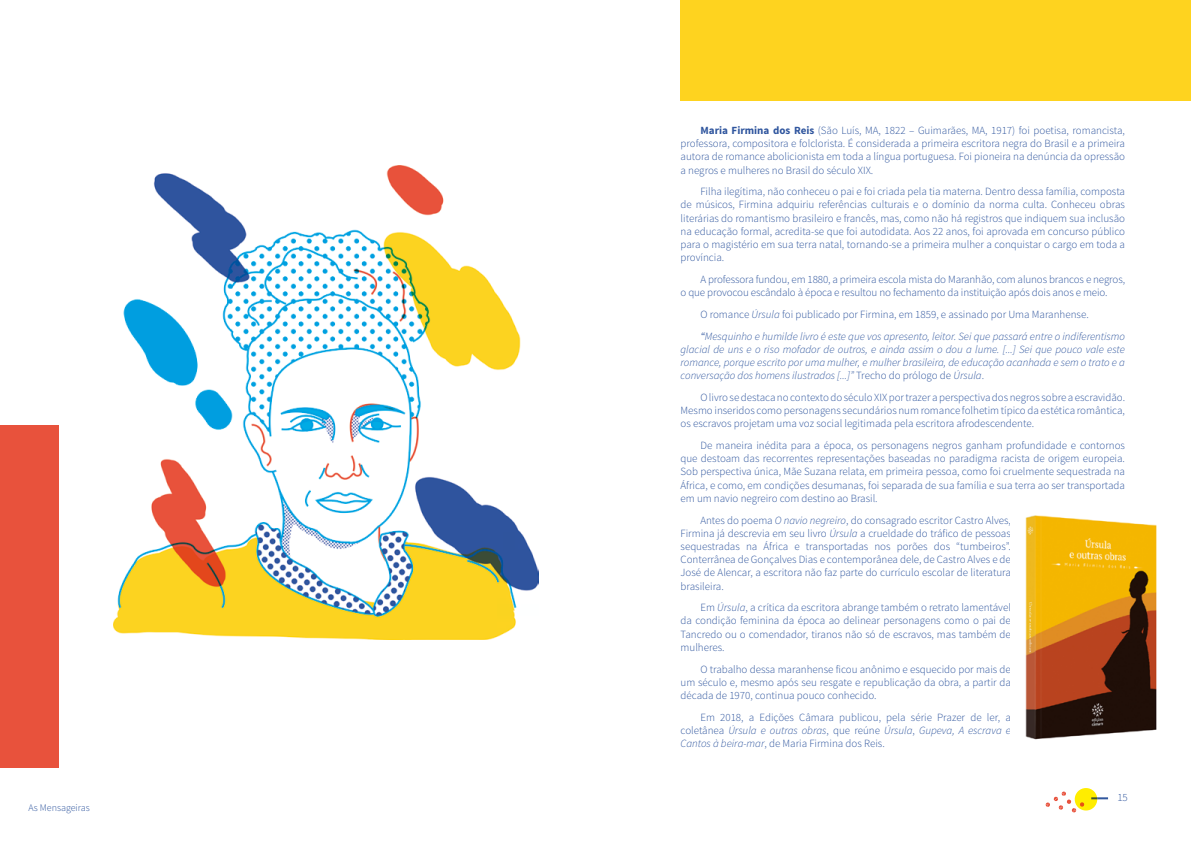
<style>
.page{position:relative;width:1191px;height:842px;background:#fff}
.page>*{position:absolute;margin:0;border:0;box-sizing:border-box;transform-origin:0 0}
.t1{font:300 11px/13.2px "Source Sans Pro";color:#2f559e;text-align:justify}
.t2{font:italic 300 11px/13.2px "Source Sans Pro";color:#2f559e}
.t3{font:300 10px "Source Sans Pro";color:#2f559e}
.s1{font-weight:700}
.s2{font-style:normal}
.s3{font-weight:400}
.s4{font-style:italic}
</style>
<div class="page">
<svg style="left:1045px;top:788px;width:63px;height:25px"></svg>
<img style="left:113px;top:166px;width:426px;height:473px">
<div style="left:680px;top:0;width:511px;height:100px;background:#fed31f"></div>
<div style="left:0;top:426px;width:59px;height:342px;background:#e8523c"></div>
<img style="left:1025px;top:515px;width:132px;height:225px">
<p class="t3" style="left:29px;top:802px;width:63px">As Mensageiras</p>
<p class="t1" style="left:680px;top:124px;width:446px;text-indent:20px"><span class="s1">Maria Firmina dos Reis</span> (São Luís, MA, 1822 – Guimarães, MA, 1917) foi poetisa, romancista, professora, compositora e folclorista. É considerada a primeira escritora negra do Brasil e a primeira autora de romance abolicionista em toda a língua portuguesa. Foi pioneira na denúncia da opressão a negros e mulheres no Brasil do século XIX.</p>
<p class="t1" style="left:680px;top:185px;width:446px;text-indent:20px">Filha ilegítima, não conheceu o pai e foi criada pela tia materna. Dentro dessa família, composta de músicos, Firmina adquiriu referências culturais e o domínio da norma culta. Conheceu obras literárias do romantismo brasileiro e francês, mas, como não há registros que indiquem sua inclusão na educação formal, acredita-se que foi autodidata. Aos 22 anos, foi aprovada em concurso público para o magistério em sua terra natal, tornando-se a primeira mulher a conquistar o cargo em toda a província.</p>
<p class="t1" style="left:680px;top:273px;width:446px;text-indent:20px">A professora fundou, em 1880, a primeira escola mista do Maranhão, com alunos brancos e negros, o que provocou escândalo à época e resultou no fechamento da instituição após dois anos e meio.</p>
<p class="t2" style="left:700px;top:303px;width:426px;line-height:21.7px"><span class="s2">O romance</span> Úrsula <span class="s2">foi publicado por Firmina, em 1859, e assinado por Uma Maranhense. </span><span class="s3">“</span>Mesquinho e humilde livro é este que vos apresento, leitor. Sei que passará entre o indiferentismo</p>
<p class="t2" style="left:680px;top:343px;width:446px;text-align:justify">glacial de uns e o riso mofador de outros, e ainda assim o dou a lume. [...] Sei que pouco vale este romance, porque escrito por uma mulher, e mulher brasileira, de educação acanhada e sem o trato e a conversação dos homens ilustrados [...]” <span class="s2">Trecho do prólogo de</span> Úrsula<span class="s2">.</span></p>
<p class="t1" style="left:680px;top:391px;width:446px;text-indent:20px">O livro se destaca no contexto do século XIX por trazer a perspectiva dos negros sobre a escravidão.<br>Mesmo inseridos como personagens secundários num romance folhetim típico da estética romântica, os escravos projetam uma voz social legitimada pela escritora afrodescendente.</p>
<p class="t1" style="left:680px;top:439px;width:446px;text-indent:20px">De maneira inédita para a época, os personagens negros ganham profundidade e contornos que destoam das recorrentes representações baseadas no paradigma racista de origem europeia.<br>Sob perspectiva única, Mãe Suzana relata, em primeira pessoa, como foi cruelmente sequestrada na África, e como, em condições desumanas, foi separada de sua família e sua terra ao ser transportada em um navio negreiro com destino ao Brasil.</p>
<p class="t1" style="left:680px;top:513px;width:332px;text-indent:20px">Antes do poema <span class="s4">O navio negreiro</span>, do consagrado escritor Castro Alves, Firmina já descrevia em seu livro <span class="s4">Úrsula</span> a crueldade do tráfico de pessoas sequestradas na África e transportadas nos porões dos “tumbeiros”.<br>Conterrânea de Gonçalves Dias e contemporânea dele, de Castro Alves e de José de Alencar, a escritora não faz parte do currículo escolar de literatura brasileira.</p>
<p class="t1" style="left:680px;top:601px;width:332px;text-indent:20px">Em <span class="s4">Úrsula</span>, a crítica da escritora abrange também o retrato lamentável da condição feminina da época ao delinear personagens como o pai de Tancredo ou o comendador, tiranos não só de escravos, mas também de mulheres.</p>
<p class="t1" style="left:680px;top:662px;width:332px;text-indent:20px">O trabalho dessa maranhense ficou anônimo e esquecido por mais de um século e, mesmo após seu resgate e republicação da obra, a partir da década de 1970, continua pouco conhecido.</p>
<p class="t1" style="left:680px;top:710px;width:332px;text-indent:20px">Em 2018, a Edições Câmara publicou, pela série Prazer de ler, a coletânea <span class="s4">Úrsula e outras obras</span>, que reúne <span class="s4">Úrsula</span>, <span class="s4">Gupeva, A escrava e Cantos à beira-mar</span>, de Maria Firmina dos Reis.</p>
<p class="t1" style="left:1117px;top:791px;width:12px">15</p>
</div>
